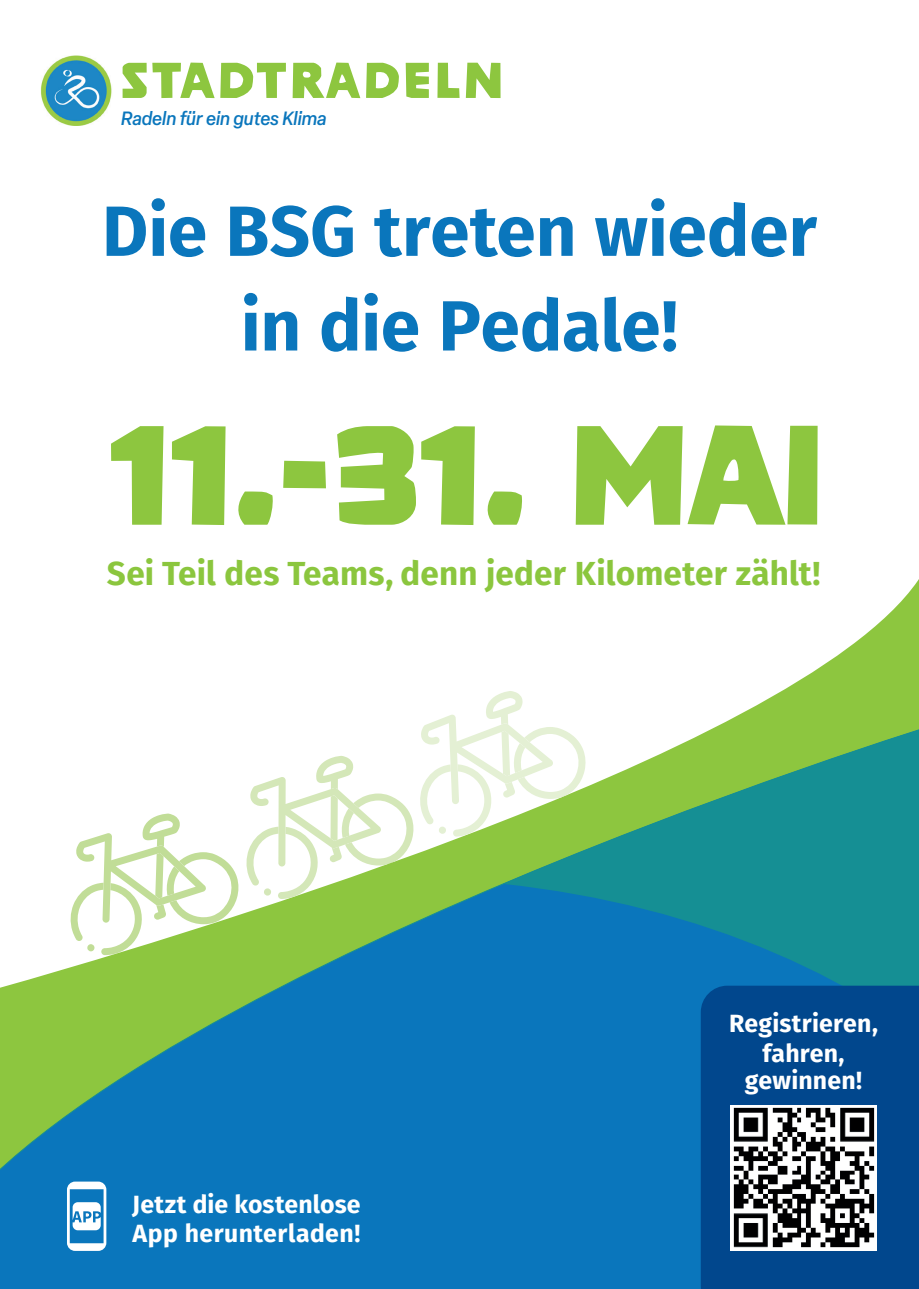
<style>
.page{position:relative;width:919px;height:1289px;background:#fff}
.page>*{position:absolute;margin:0;border:0;box-sizing:border-box;transform-origin:0 0}
.t1{font:500 159.45px "Poleno";letter-spacing:-.015em;color:#8dc63f}
.t2{font:700 70.95px/94.7px "Fira Sans";color:#0a76bc;text-align:center}
.t3{font:500 56.85px "Poleno";letter-spacing:.06em;color:#8dc63f}
.t4{font:700 33.3px "Fira Sans";letter-spacing:.005em;color:#8bc63e}
.t5{font:700 24.9px/29.8px "Fira Sans";letter-spacing:.01em;color:#fff;text-align:center}
.t6{font:italic 500 18.9px "Elza";color:#0a76bc}
</style>
<div class="page">
<img style="left:40px;top:55px;width:72px;height:70px">
<svg style="left:727px;top:580px;width:191px;height:141px"></svg>
<svg style="left:0;top:813px;width:700px;height:475px;background:#3f95ad"></svg>
<svg style="left:503px;top:721px;width:415px;height:364px;background:#2d9399"></svg>
<svg style="left:245px;top:691px;width:341px;height:208px"></svg>
<div style="left:700px;top:985px;width:218px;height:303px;background:#01478d"></div>
<img style="left:730px;top:1105px;width:146px;height:145px">
<svg style="left:67px;top:1181px;width:39px;height:69px"></svg>
<h3 class="t3" style="left:121px;top:49px;width:383px">STADTRADELN</h3>
<p class="t6" style="left:121px;top:105px;width:207px">Radeln für ein gutes Klima</p>
<h2 class="t2" style="left:102px;top:179px;width:716px">Die BSG treten wieder in die Pedale!</h2>
<h1 class="t1" style="left:108px;top:388px;width:719px">11.-31. Mai</h1>
<h3 class="t4" style="left:107px;top:545px;width:715px">Sei Teil des Teams, denn jeder Kilometer zählt!</h3>
<p class="t5" style="left:132px;top:1188px;width:230px;line-height:29px;text-align:left">Jetzt die kostenlose<br>App herunterladen!</p>
<p class="t5" style="left:729px;top:1006px;width:150px">Registrieren, fahren,</p>
<p class="t5" style="left:745px;top:1063px;width:118px">gewinnen!</p>
</div>
